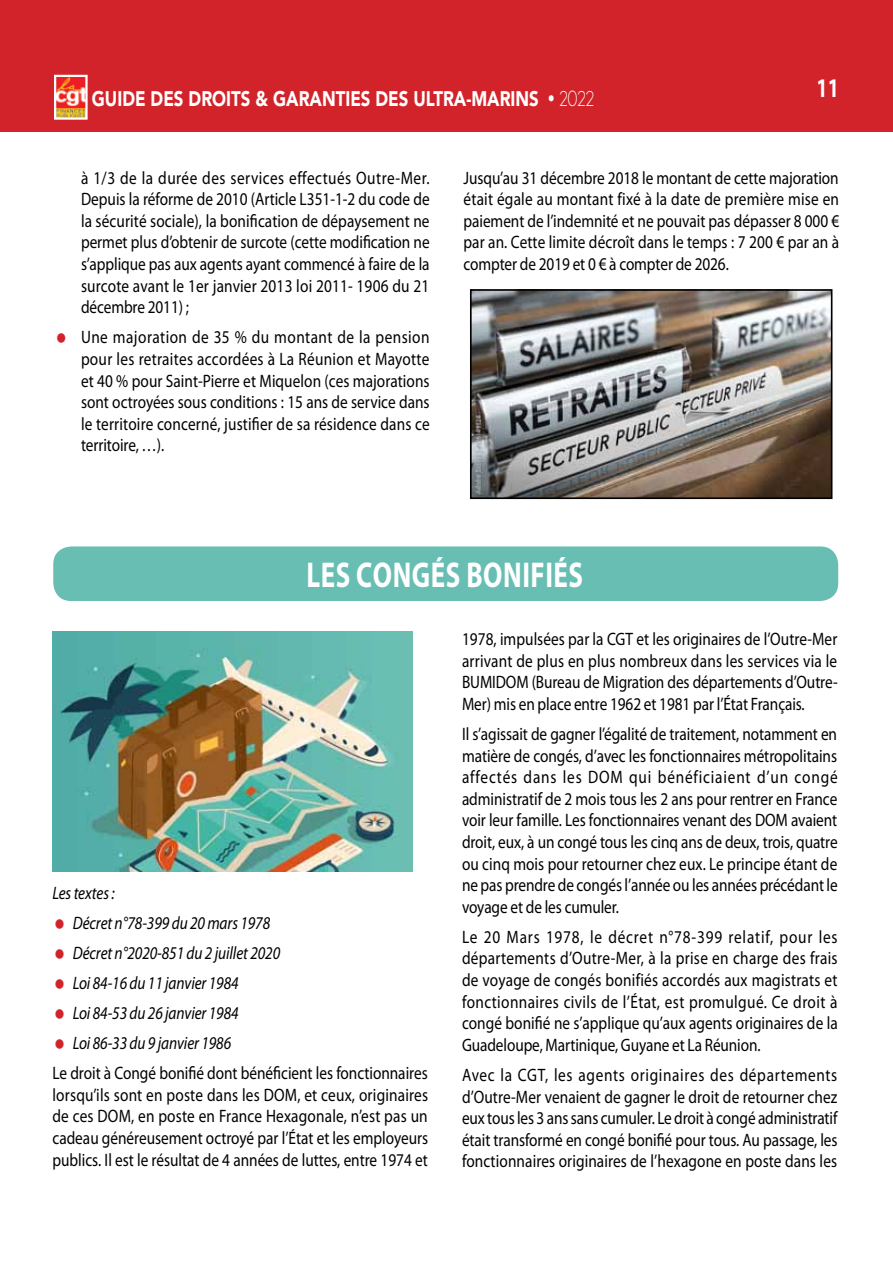
<style>
.page{position:relative;width:893px;height:1263px;background:#fff}
.page>*{position:absolute;margin:0;border:0;box-sizing:border-box;transform-origin:0 0}
.t1{font:700 36px "Myriad Pro";color:#fff;scale:.75 1}
.t2{font:700 27px "Myriad Pro";color:#fff;scale:.75 1}
.t3{font:900 21px "Avenir LT Std";color:#fff;scale:.8 1}
.t4{font:18px/21.6px "Myriad Pro";color:#000;text-align:justify;scale:.85 1}
.t5{font:italic 18px/30.2px "Myriad Pro";letter-spacing:-.005em;color:#000;scale:.85 1}
.s1{font-family:"Geosans";font-weight:300}
</style>
<div class="page">
<div style="left:0;top:0;width:893px;height:132px;background:#d2232a"></div>
<img style="left:57px;top:78px;width:28px;height:39px">
<div style="left:54px;top:75px;width:34px;height:45px;border:2px solid #fff"></div>
<img style="left:53px;top:631px;width:360px;height:241px">
<div style="left:53px;top:546px;width:785px;height:55px;background:#68beb3;border-radius:18px"></div>
<img style="left:473px;top:292px;width:356px;height:204px">
<div style="left:470px;top:289px;width:362px;height:210px;border:2px solid #000"></div>
<p class="t3" style="left:92px;top:86px;width:630px">GUIDE DES DROITS &amp; GARANTIES DES ULTRA-MARINS • <span class="s1">2022</span></p>
<h2 class="t2" style="left:816px;top:70px;width:31px">11</h2>
<p class="t4" style="left:81px;top:166px;width:412px">à 1/3 de la durée des services effectués Outre-Mer.<br>Depuis la réforme de 2010 (Article L351-1-2 du code de la sécurité sociale), la bonification de dépaysement ne permet plus d’obtenir de surcote (cette modification ne s’applique pas aux agents ayant commencé à faire de la surcote avant le 1er janvier 2013 loi 2011- 1906 du 21 décembre 2011) ;</p>
<p class="t4" style="left:81px;top:326px;width:412px">Une majoration de 35 % du montant de la pension pour les retraites accordées à La Réunion et Mayotte et 40 % pour Saint-Pierre et Miquelon (ces majorations sont octroyées sous conditions : 15 ans de service dans le territoire concerné, justifier de sa résidence dans ce territoire, …).</p>
<p class="t4" style="left:463px;top:166px;width:444px">Jusqu’au 31 décembre 2018 le montant de cette majoration était égale au montant fixé à la date de première mise en paiement de l’indemnité et ne pouvait pas dépasser 8 000 € par an. Cette limite décroît dans le temps : 7 200 € par an à compter de 2019 et 0 € à compter de 2026.</p>
<h1 class="t1" style="left:306px;top:552px;width:91px">LES CONGÉS</h1>
<h1 class="t1" style="left:466px;top:552px;width:20px">BONIFIÉS</h1>
<p class="t5" style="left:73px;top:877px;width:246px;text-indent:-20px">Les textes :<br>Décret n°78-399 du 20 mars 1978<br>Décret n°2020-851 du 2 juillet 2020<br>Loi 84-16 du 11 janvier 1984<br>Loi 84-53 du 26 janvier 1984<br>Loi 86-33 du 9 janvier 1986</p>
<p class="t4" style="left:53px;top:1062px;width:444px">Le droit à Congé bonifié dont bénéficient les fonctionnaires lorsqu’ils sont en poste dans les DOM, et ceux, originaires de ces DOM, en poste en France Hexagonale, n’est pas un cadeau généreusement octroyé par l’État et les employeurs publics. Il est le résultat de 4 années de luttes, entre 1974 et</p>
<p class="t4" style="left:462px;top:628px;width:444px">1978, impulsées par la CGT et les originaires de l’Outre-Mer arrivant de plus en plus nombreux dans les services via le BUMIDOM (Bureau de Migration des départements d’Outre-Mer) mis en place entre 1962 et 1981 par l’État Français.</p>
<p class="t4" style="left:462px;top:723px;width:444px">Il s’agissait de gagner l’égalité de traitement, notamment en matière de congés, d’avec les fonctionnaires métropolitains affectés dans les DOM qui bénéficiaient d’un congé administratif de 2 mois tous les 2 ans pour rentrer en France voir leur famille. Les fonctionnaires venant des DOM avaient droit, eux, à un congé tous les cinq ans de deux, trois, quatre ou cinq mois pour retourner chez eux. Le principe étant de ne pas prendre de congés l’année ou les années précédant le voyage et de les cumuler.</p>
<p class="t4" style="left:462px;top:926px;width:444px">Le 20 Mars 1978, le décret n°78-399 relatif, pour les départements d’Outre-Mer, à la prise en charge des frais de voyage de congés bonifiés accordés aux magistrats et fonctionnaires civils de l’État, est promulgué. Ce droit à congé bonifié ne s’applique qu’aux agents originaires de la Guadeloupe, Martinique, Guyane et La Réunion.</p>
<p class="t4" style="left:462px;top:1064px;width:443px">Avec la CGT, les agents originaires des départements d’Outre-Mer venaient de gagner le droit de retourner chez eux tous les 3 ans sans cumuler. Le droit à congé administratif était transformé en congé bonifié pour tous. Au passage, les fonctionnaires originaires de l’hexagone en poste dans les</p>
</div>
